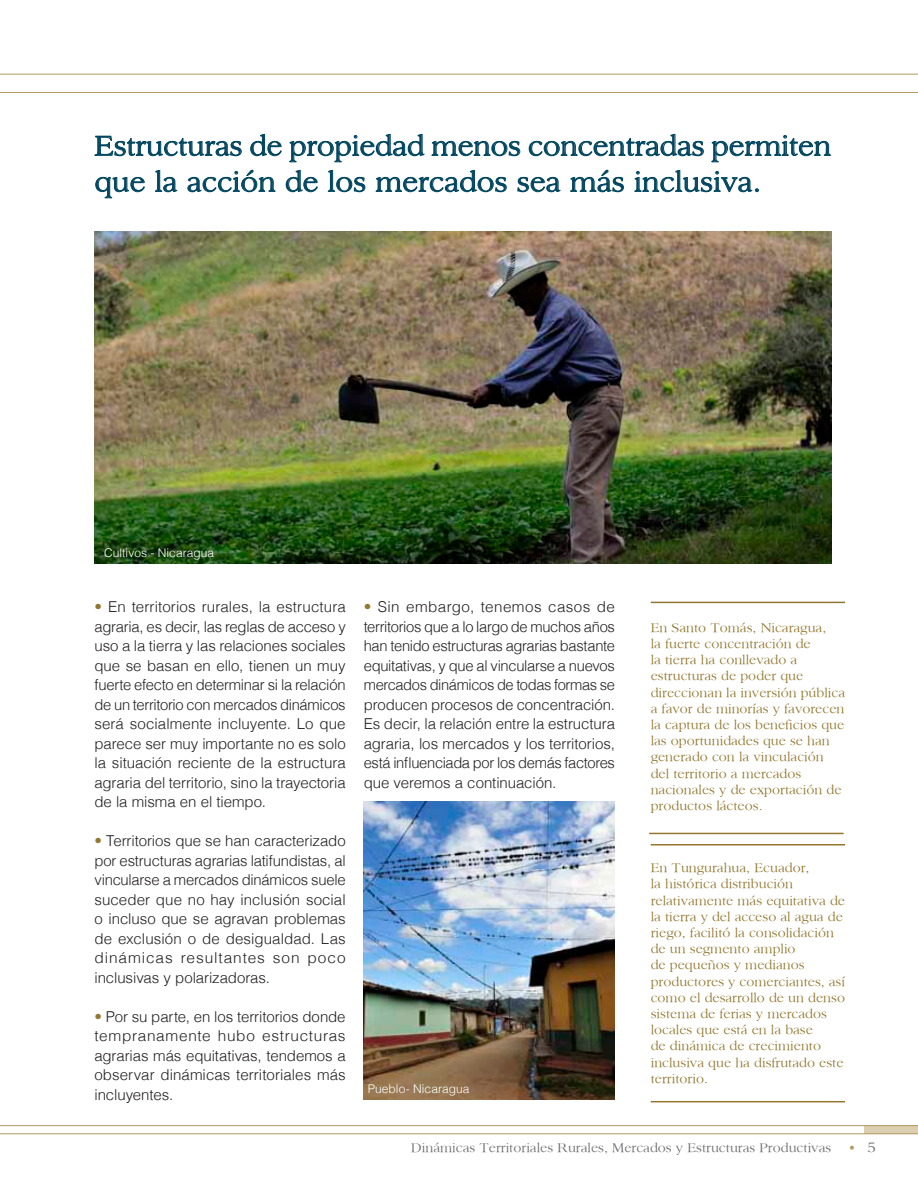
<style>
.page{position:relative;width:918px;height:1188px;background:#fff}
.page>*{position:absolute;margin:0;border:0;box-sizing:border-box;transform-origin:0 0}
.t1{font:30px/36px "Sanford";letter-spacing:-.005em;color:#014660}
.t2{font:300 15px/19.5px "Helvetica";letter-spacing:-.005em;color:#231f20;text-align:justify}
.t3{font:13.5px/16.2px "Sanford";color:#93772f}
.t4{font:13.5px "Sanford";color:#6c6d70}
.t5{font:13.5px "Sanford";color:#b39962}
.t6{font:300 12px "Helvetica";letter-spacing:.005em;color:#fff}
.s1{color:#93772f}
.s2{font-size:15px;color:#6c6d70}
</style>
<div class="page">
<div style="left:864px;top:1126px;width:54px;height:8px;background:#dccfb1"></div>
<hr style="left:0;top:74px;width:918px;height:1px;background:#b39962">
<hr style="left:0;top:92px;width:918px;height:1px;background:#b39962">
<hr style="left:0;top:1125px;width:918px;height:1px;background:#b39962">
<hr style="left:0;top:1134px;width:918px;height:1px;background:#b39962">
<hr style="left:651px;top:844px;width:194px;height:2px;background:#93772f">
<hr style="left:651px;top:1101px;width:194px;height:1px;background:#93772f">
<hr style="left:651px;top:602px;width:194px;height:1px;background:#93772f">
<hr style="left:649px;top:833px;width:195px;height:1px;background:#93772f">
<svg style="left:94px;top:134px;width:737px;height:98px"></svg>
<img style="left:364px;top:802px;width:251px;height:297px">
<img style="left:94px;top:232px;width:737px;height:331px">
<h1 class="t1" style="left:94px;top:127px;width:738px">Estructuras de propiedad menos concentradas permiten que la acción de los mercados sea más inclusiva.</h1>
<p class="t6" style="left:104px;top:545px;width:112px">Cultivos - Nicaragua</p>
<p class="t2" style="left:94px;top:597px;width:253px"><span class="s1">•</span> En territorios rurales, la estructura agraria, es decir, las reglas de acceso y uso a la tierra y las relaciones sociales que se basan en ello, tienen un muy fuerte efecto en determinar si la relación de un territorio con mercados dinámicos será socialmente incluyente. Lo que parece ser muy importante no es solo la situación reciente de la estructura agraria del territorio, sino la trayectoria de la misma en el tiempo.</p>
<p class="t2" style="left:94px;top:831px;width:253px"><span class="s1">•</span> Territorios que se han caracterizado por estructuras agrarias latifundistas, al vincularse a mercados dinámicos suele suceder que no hay inclusión social o incluso que se agravan problemas de exclusión o de desigualdad. Las dinámicas resultantes son poco inclusivas y polarizadoras.</p>
<p class="t2" style="left:94px;top:1007px;width:253px"><span class="s1">•</span> Por su parte, en los territorios donde tempranamente hubo estructuras agrarias más equitativas, tendemos a observar dinámicas territoriales más incluyentes.</p>
<p class="t2" style="left:364px;top:597px;width:253px"><span class="s1">•</span> Sin embargo, tenemos casos de territorios que a lo largo de muchos años han tenido estructuras agrarias bastante equitativas, y que al vincularse a nuevos mercados dinámicos de todas formas se producen procesos de concentración.<br>Es decir, la relación entre la estructura agraria, los mercados y los territorios, está influenciada por los demás factores que veremos a continuación.</p>
<p class="t6" style="left:368px;top:1082px;width:103px">Pueblo- Nicaragua</p>
<p class="t3" style="left:651px;top:619px;width:196px">En Santo Tomás, Nicaragua,<br>la fuerte concentración de<br>la tierra ha conllevado a estructuras de poder que direccionan la inversión pública a favor de minorías y favorecen la captura de los beneficios que las oportunidades que se han generado con la vinculación del territorio a mercados nacionales y de exportación de productos lácteos.</p>
<p class="t3" style="left:651px;top:859px;width:196px">En Tungurahua, Ecuador,<br>la histórica distribución relativamente más equitativa de la tierra y del acceso al agua de riego, facilitó la consolidación de un segmento amplio<br>de pequeños y medianos productores y comerciantes, así como el desarrollo de un denso sistema de ferias y mercados locales que está en la base<br>de dinámica de crecimiento inclusiva que ha disfrutado este territorio.</p>
<p class="t4" style="left:411px;top:1140px;width:421px">Dinámicas Territoriales Rurales, Mercados y Estructuras Productivas</p>
<p class="t5" style="left:849px;top:1140px;width:28px">• <span class="s2">5</span></p>
</div>
